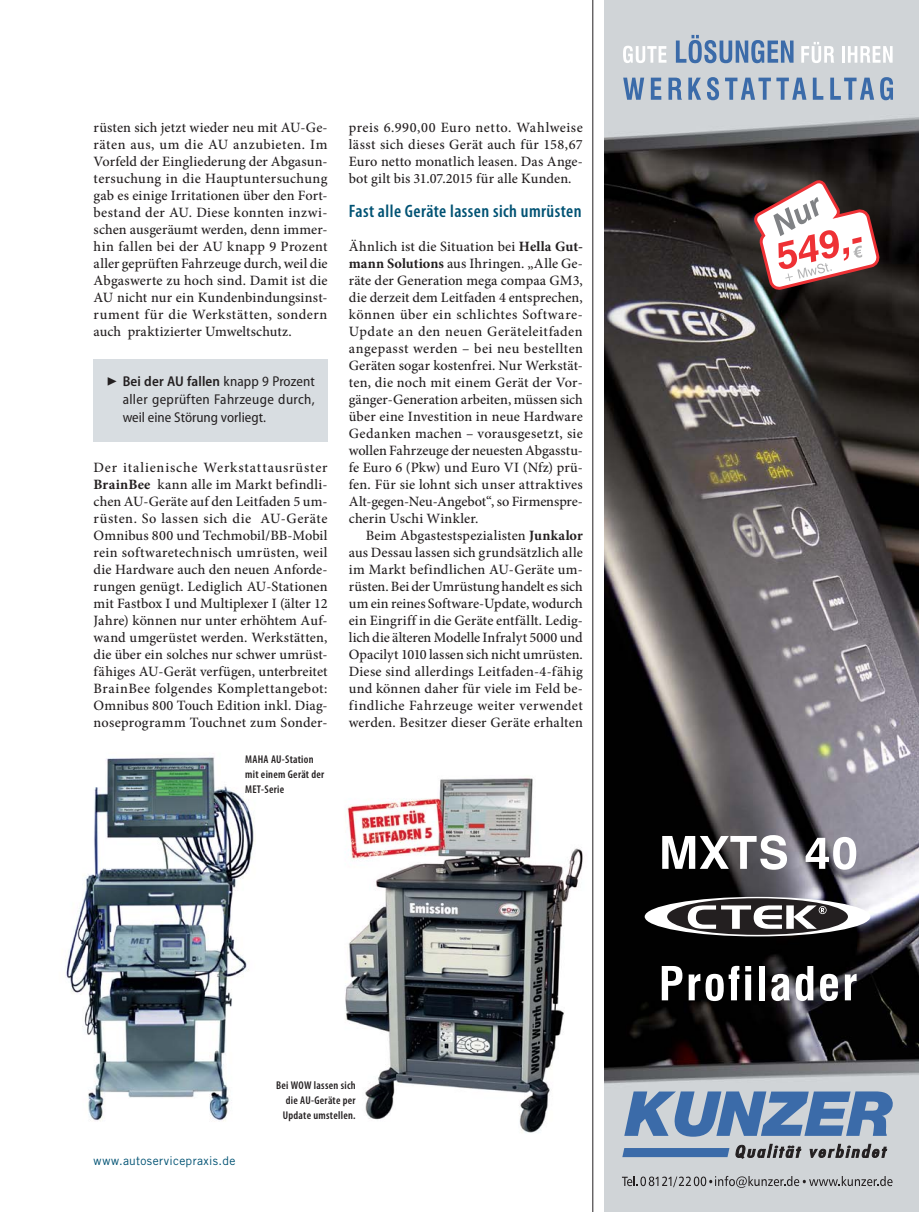
<style>
.page{position:relative;width:919px;height:1212px;background:#fff}
.page>*{position:absolute;margin:0;border:0;box-sizing:border-box;transform-origin:0 0}
.t1{font:600 condensed 18px "Myriad Pro";letter-spacing:.025em;color:#005273}
.t2{font:500 14.25px/17px "Minion Pro";letter-spacing:.01em;color:#231f20;text-align:justify}
.t3{font:semi-condensed 14.25px/18px "Myriad Pro";letter-spacing:.01em;color:#231f20;text-align:justify}
.t4{font:12px "Trade Gothic LT Std";letter-spacing:.025em;color:#005273}
.t5{font:600 condensed 11.25px/15px "Myriad Pro";letter-spacing:.025em;color:#231f20;text-align:justify}
.s1{font-family:"Minion Pro";font-stretch:normal;font-size:18px}
.s2{font-weight:600}
.s3{font-weight:700}
</style>
<div class="page">
<img style="left:66px;top:757px;width:189px;height:364px">
<img style="left:345px;top:754px;width:249px;height:386px">
<hr style="left:592px;top:0;width:1px;height:1212px;background:#231f20">
<div style="left:94px;top:359px;width:233px;height:82px;background:#d8dde1"></div>
<img style="left:604px;top:0;width:314px;height:1212px">
<svg style="left:623px;top:46px;width:43px;height:17px"></svg>
<svg style="left:801px;top:42px;width:33px;height:21px"></svg>
<hr style="left:841px;top:46px;width:3px;height:17px;background:#fff">
<svg style="left:847px;top:46px;width:45px;height:17px"></svg>
<svg style="left:675px;top:35px;width:118px;height:28px;background:#91a7c3"></svg>
<svg style="left:623px;top:78px;width:21px;height:22px"></svg>
<svg style="left:650px;top:78px;width:11px;height:22px"></svg>
<svg style="left:668px;top:78px;width:14px;height:22px"></svg>
<svg style="left:688px;top:78px;width:13px;height:22px"></svg>
<svg style="left:707px;top:77px;width:12px;height:23px"></svg>
<svg style="left:725px;top:78px;width:45px;height:22px"></svg>
<svg style="left:776px;top:78px;width:30px;height:22px"></svg>
<svg style="left:812px;top:78px;width:11px;height:22px"></svg>
<svg style="left:830px;top:78px;width:44px;height:22px"></svg>
<svg style="left:880px;top:77px;width:12px;height:23px"></svg>
<svg style="left:750px;top:177px;width:132px;height:116px"></svg>
<svg style="left:662px;top:835px;width:125px;height:35px"></svg>
<svg style="left:805px;top:837px;width:51px;height:33px"></svg>
<svg style="left:661px;top:966px;width:21px;height:34px"></svg>
<svg style="left:688px;top:966px;width:51px;height:35px"></svg>
<svg style="left:745px;top:966px;width:6px;height:34px"></svg>
<div style="left:758px;top:966px;width:6px;height:34px;background:#fff"></div>
<svg style="left:771px;top:974px;width:18px;height:27px"></svg>
<svg style="left:795px;top:966px;width:18px;height:35px"></svg>
<svg style="left:820px;top:974px;width:17px;height:27px"></svg>
<svg style="left:844px;top:974px;width:12px;height:26px"></svg>
<svg style="left:624px;top:1091px;width:273px;height:46px;background:#7291b9"></svg>
<svg style="left:622px;top:1148px;width:107px;height:9px"></svg>
<svg style="left:735px;top:1144px;width:66px;height:14px"></svg>
<svg style="left:809px;top:1144px;width:78px;height:14px"></svg>
<svg style="left:622px;top:1176px;width:270px;height:12px;background:#a9abad"></svg>
<svg style="left:644px;top:897px;width:226px;height:39px"></svg>
<div style="left:667px;top:898px;width:180px;height:37px;background:#231f20;border-radius:50%"></div>
<svg style="left:687px;top:905px;width:138px;height:24px"></svg>
<p class="t2" style="left:94px;top:120px;width:235px">rüsten sich jetzt wieder neu mit AU-Ge&shy;räten aus, um die AU anzubieten. Im Vorfeld der Eingliederung der Abgasun&shy;tersuchung in die Hauptuntersuchung gab es einige Irritationen über den Fort&shy;bestand der AU. Diese konnten inzwi&shy;schen ausgeräumt werden, denn immer&shy;hin fallen bei der AU knapp 9 Prozent aller geprüften Fahrzeuge durch, weil die Abgaswerte zu hoch sind. Damit ist die AU nicht nur ein Kundenbindungsinst&shy;rument für die Werkstätten, sondern auch praktizierter Umweltschutz.</p>
<p class="t3" style="left:123px;top:374px;width:194px;text-indent:-16px"><span class="s1">▶</span> <span class="s2">Bei der AU fallen</span> knapp 9 Prozent aller geprüften Fahrzeuge durch, weil eine Störung vorliegt.</p>
<p class="t2" style="left:94px;top:460px;width:235px">Der italienische Werkstattausrüster <span class="s3">BrainBee</span> kann alle im Markt befindli&shy;chen AU-Geräte auf den Leitfaden 5 um&shy;rüsten. So lassen sich die AU-Geräte Omnibus 800 und Techmobil/BB-Mobil rein softwaretechnisch umrüsten, weil die Hardware auch den neuen Anforde&shy;rungen genügt. Lediglich AU-Stationen mit Fastbox I und Multiplexer I (älter 12<br>Jahre) können nur unter erhöhtem Auf&shy;wand umgerüstet werden. Werkstätten, die über ein solches nur schwer umrüst&shy;fähiges AU-Gerät verfügen, unterbreitet BrainBee folgendes Komplettangebot:<br>Omnibus 800 Touch Edition inkl. Diag&shy;noseprogramm Touchnet zum Sonder-</p>
<p class="t5" style="left:245px;top:753px;width:81px;text-align:left">MAHA AU-Station mit einem Gerät der<br>MET-Serie</p>
<p class="t2" style="left:349px;top:120px;width:235px">preis 6.990,00 Euro netto. Wahlweise lässt sich dieses Gerät auch für 158,67<br>Euro netto monatlich leasen. Das Ange&shy;bot gilt bis 31.07.2015 für alle Kunden.</p>
<p class="t1" style="left:349px;top:204px;width:234px">Fast alle Geräte lassen sich umrüsten</p>
<p class="t2" style="left:349px;top:239px;width:235px">Ähnlich ist die Situation bei <span class="s3">Hella Gut&shy;mann Solutions</span> aus Ihringen. „Alle Ge&shy;räte der Generation mega compaa GM3, die derzeit dem Leitfaden 4 entsprechen, können über ein schlichtes Software-Update an den neuen Geräteleitfaden angepasst werden – bei neu bestellten Geräten sogar kostenfrei. Nur Werkstät&shy;ten, die noch mit einem Gerät der Vor&shy;gänger-Generation arbeiten, müssen sich über eine Investition in neue Hardware Gedanken machen – vorausgesetzt, sie wollen Fahrzeuge der neuesten Abgasstu&shy;fe Euro 6 (Pkw) und Euro VI (Nfz) prü&shy;fen. Für sie lohnt sich unser attraktives Alt-gegen-Neu-Angebot“, so Firmenspre&shy;cherin Uschi Winkler.</p>
<p class="t2" style="left:349px;top:528px;width:235px;text-indent:17px">Beim Abgastestspezialisten <span class="s3">Junkalor </span>aus Dessau lassen sich grundsätzlich alle im Markt befindlichen AU-Geräte um&shy;rüsten. Bei der Umrüstung handelt es sich um ein reines Software-Update, wodurch ein Eingriff in die Geräte entfällt. Ledig&shy;lich die älteren Modelle Infralyt 5000 und Opacilyt 1010 lassen sich nicht umrüsten.<br>Diese sind allerdings Leitfaden-4-fähig und können daher für viele im Feld be&shy;findliche Fahrzeuge weiter verwendet werden. Besitzer dieser Geräte erhalten</p>
<p class="t4" style="left:94px;top:1154px;width:143px">www.autoservicepraxis.de</p>
<p class="t5" style="left:283px;top:1079px;width:74px;text-indent:-7px">Bei WOW lassen sich die AU-Geräte per Update umstellen.</p>
</div>
